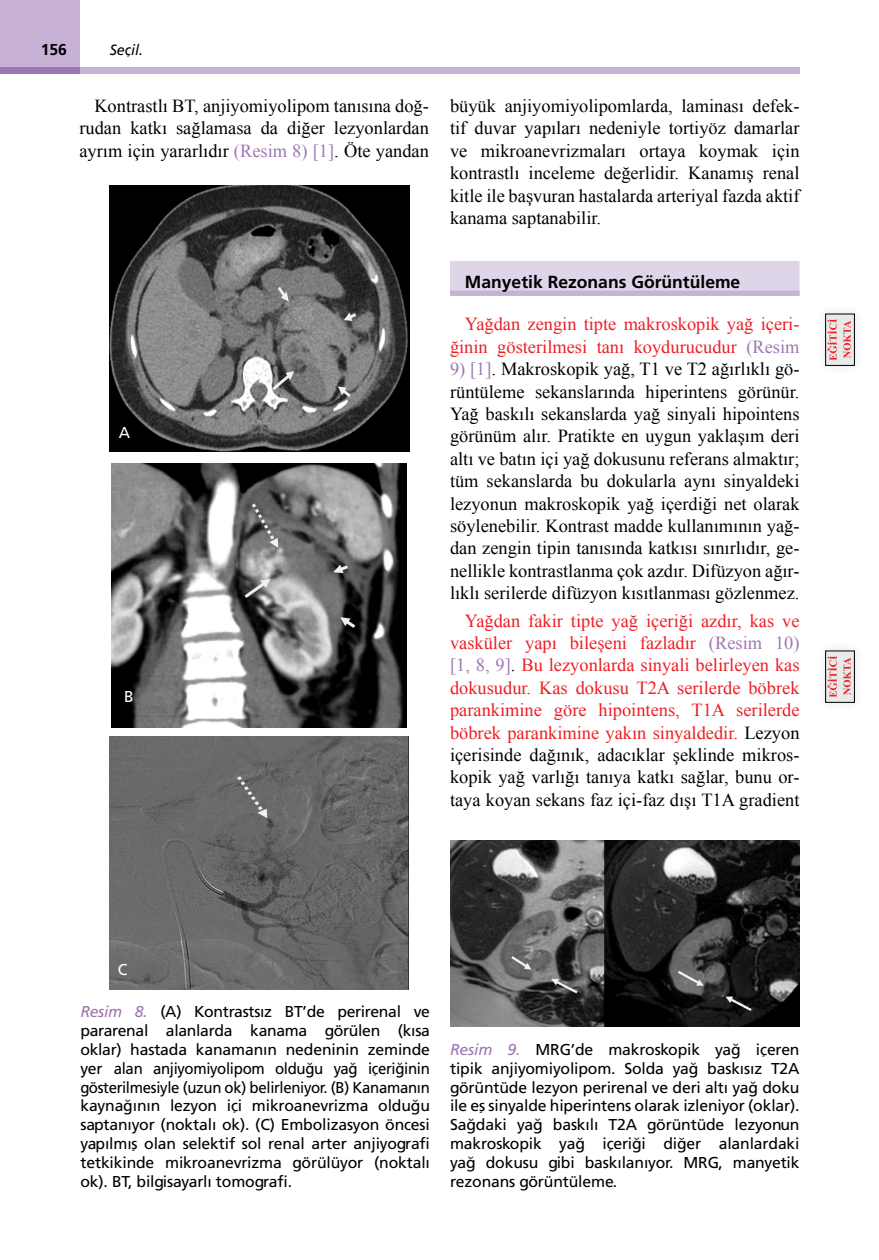
<style>
.page{position:relative;width:879px;height:1260px;background:#fff}
.page>*{position:absolute;margin:0;border:0;box-sizing:border-box;transform-origin:0 0}
.YAZI{font:18.38px/22.4px "Times New Roman";color:#000;text-align:justify}
.YAZI-2{font:18.38px/22.4px "Times New Roman";color:#ed1f26;text-align:right}
.ARA_BASLIK{font:17.5px "Frutiger Bold Tr";color:#000}
.RESİM-ALTI{font:15.75px/18.9px "Frutiger Normal Tr";letter-spacing:-.01em;color:#000;text-align:justify}
.t1{font:15.75px "Frutiger Bold Tr";color:#000}
.RESİM-ALTI-2{font:15.75px "Frutiger Normal Tr";color:#fff}
.t2{font:14.88px "Frutiger Italic Tr";color:#000;scale:.96 1}
.s1{color:#9e76b3}
.s2{color:#000}
.s3{font-family:"Frutiger Italic Tr";color:#9e76b3}
</style>
<div class="page">
<div style="left:79px;top:67px;width:720px;height:7px;background:#c7b2d5"></div>
<div style="left:0;top:0;width:79px;height:74px;background:#c7b2d5"></div>
<div style="left:0;top:67px;width:79px;height:7px;background:#9e76b3"></div>
<div style="left:450px;top:261px;width:349px;height:35px;background:#ded5e9"></div>
<div style="left:450px;top:291px;width:349px;height:5px;background:#c7b2d5"></div>
<img style="left:110px;top:186px;width:299px;height:265px">
<img style="left:111px;top:463px;width:295px;height:265px">
<img style="left:110px;top:737px;width:298px;height:252px">
<img style="left:450px;top:841px;width:349px;height:186px">
<div style="left:815px;top:304px;width:48px;height:71px;background:#fbfbfb"></div>
<div style="left:825px;top:314px;width:28px;height:51px;background:#e6eae9"></div>
<svg style="left:826px;top:319px;width:10px;height:42px"></svg>
<svg style="left:843px;top:321px;width:7px;height:37px"></svg>
<div style="left:824px;top:314px;width:30px;height:52px;border:1px solid #000"></div>
<div style="left:815px;top:641px;width:48px;height:71px;background:#fbfbfb"></div>
<div style="left:825px;top:651px;width:28px;height:51px;background:#e6eae9"></div>
<svg style="left:826px;top:656px;width:10px;height:41px"></svg>
<svg style="left:843px;top:658px;width:7px;height:37px"></svg>
<div style="left:824px;top:651px;width:30px;height:52px;border:1px solid #000"></div>
<p class="t1" style="left:41px;top:40px;width:28px">156</p>
<p class="t2" style="left:110px;top:41px;width:36px">Seçil.</p>
<p class="YAZI" style="left:79px;top:94px;width:351px;text-indent:15px">Kontrastlı BT, anjiyomiyolipom tanısına doğ&shy;rudan katkı sağlamasa da diğer lezyonlardan ayrım için yararlıdır <span class="s1">(Resim 8) [1]</span>. Öte yandan</p>
<p class="YAZI" style="left:450px;top:94px;width:351px">büyük anjiyomiyolipomlarda, laminası defek&shy;tif duvar yapıları nedeniyle tortiyöz damarlar ve mikroanevrizmaları ortaya koymak için kontrastlı inceleme değerlidir. Kanamış renal kitle ile başvuran hastalarda arteriyal fazda aktif kanama saptanabilir.</p>
<p class="RESİM-ALTI-2" style="left:119px;top:423px;width:13px">A</p>
<p class="RESİM-ALTI-2" style="left:124px;top:687px;width:11px">B</p>
<p class="ARA_BASLIK" style="left:464px;top:271px;width:277px">Manyetik Rezonans Görüntüleme</p>
<p class="YAZI-2" style="left:450px;top:313px;width:351px">Yağdan zengin tipte makroskopik yağ içeri&shy;ğinin gösterilmesi tanı koydurucudur <span class="s1">(Resim</span></p>
<p class="YAZI" style="left:450px;top:358px;width:351px"><span class="s1">9) [1]</span>. Makroskopik yağ, T1 ve T2 ağırlıklı gö&shy;rüntüleme sekanslarında hiperintens görünür.<br>Yağ baskılı sekanslarda yağ sinyali hipointens görünüm alır. Pratikte en uygun yaklaşım deri altı ve batın içi yağ dokusunu referans almaktır; tüm sekanslarda bu dokularla aynı sinyaldeki lezyonun makroskopik yağ içerdiği net olarak söylenebilir. Kontrast madde kullanımının yağ&shy;dan zengin tipin tanısında katkısı sınırlıdır, ge&shy;nellikle kontrastlanma çok azdır. Difüzyon ağır&shy;lıklı serilerde difüzyon kısıtlanması gözlenmez.</p>
<p class="YAZI-2" style="left:450px;top:609px;width:351px;text-align:justify;text-indent:15px">Yağdan fakir tipte yağ içeriği azdır, kas ve vasküler yapı bileşeni fazladır <span class="s1">(Resim 10) [1, 8, 9]</span><span class="s2">.</span> Bu lezyonlarda sinyali belirleyen kas dokusudur. Kas dokusu T2A serilerde böbrek parankimine göre hipointens, T1A serilerde böbrek parankimine yakın sinyaldedir. <span class="s2">Lezyon içerisinde dağınık, adacıklar şeklinde mikros&shy;kopik yağ varlığı tanıya katkı sağlar, bunu or&shy;taya koyan sekans faz içi-faz dışı T1A gradient</span></p>
<p class="RESİM-ALTI-2" style="left:118px;top:961px;width:11px">C</p>
<p class="RESİM-ALTI" style="left:80px;top:1002px;width:351px"><span class="s3">Resim 8.</span> (A) Kontrastsız BT’de perirenal ve pararenal alanlarda kanama görülen (kısa oklar) hastada kanamanın nedeninin zeminde yer alan anjiyomiyolipom olduğu yağ içeriğinin gösterilmesiyle (uzun ok) belirleniyor. (B) Kanamanın kaynağının lezyon içi mikroanevrizma olduğu saptanıyor (noktalı ok). (C) Embolizasyon öncesi yapılmış olan selektif sol renal arter anjiyografi tetkikinde mikroanevrizma görülüyor (noktalı ok). BT, bilgisayarlı tomografi.</p>
<p class="RESİM-ALTI" style="left:450px;top:1040px;width:351px"><span class="s3">Resim 9.</span> MRG’de makroskopik yağ içeren tipik anjiyomiyolipom. Solda yağ baskısız T2A görüntüde lezyon perirenal ve deri altı yağ doku ile eş sinyalde hiperintens olarak izleniyor (oklar).<br>Sağdaki yağ baskılı T2A görüntüde lezyonun makroskopik yağ içeriği diğer alanlardaki yağ dokusu gibi baskılanıyor. MRG, manyetik rezonans görüntüleme.</p>
</div>
